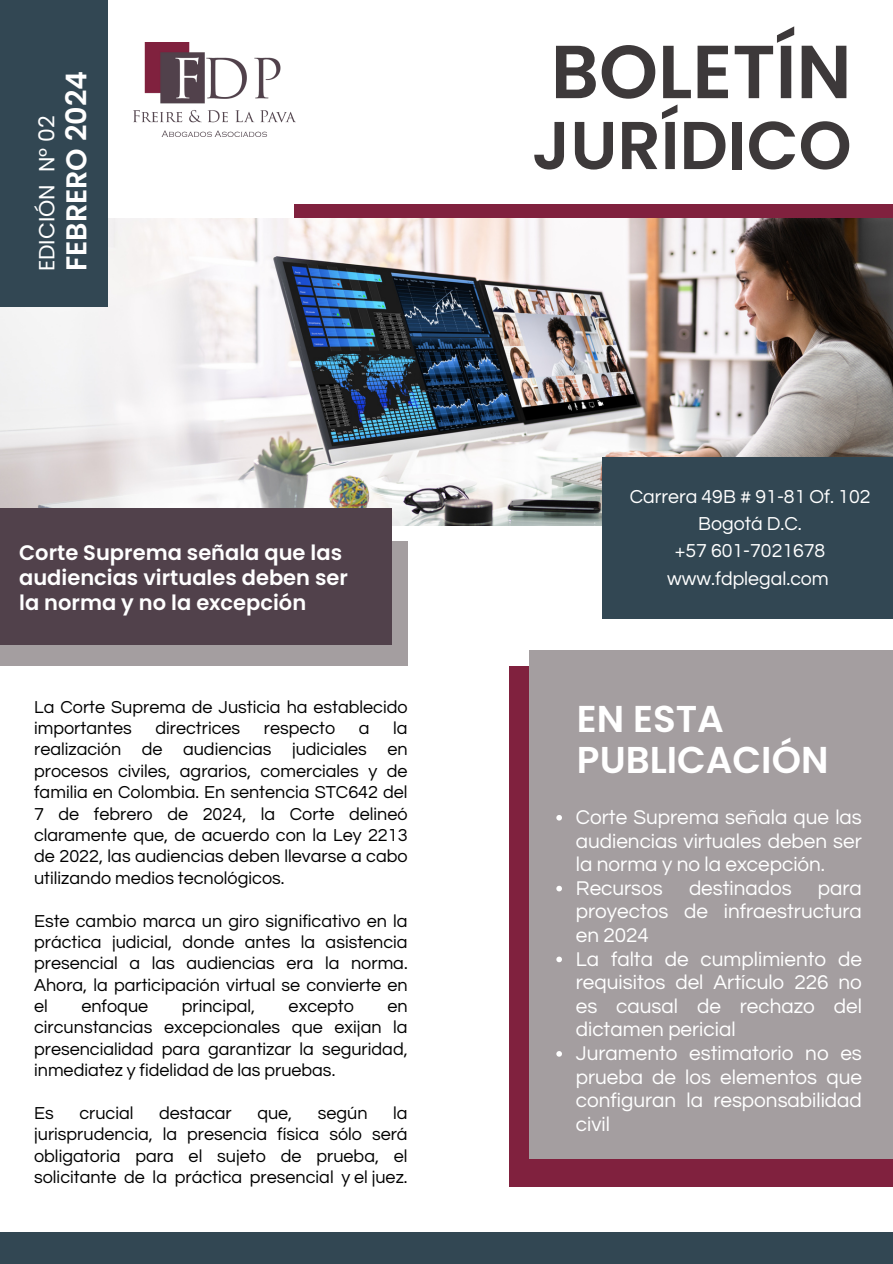
<style>
.page{position:relative;width:893px;height:1264px;background:#fff}
.page>*{position:absolute;margin:0;border:0;box-sizing:border-box;transform-origin:0 0}
.t1{font:600 75px "Poppins";color:#3d393a}
.t2{font:600 67.5px "Poppins";color:#3d393a}
.t3{font:600 37.35px/40.5px "Poppins";color:#fff}
.t4{font:600 28.65px "Poppins";color:#fff}
.t5{font:21.9px "Poppins";color:#fff}
.t6{font:600 21px/24.8px "Poppins";color:#fff}
.t7{font:20.7px/23.5px "Questrial";color:#fff;text-align:justify}
.t8{font:19.5px "Questrial";color:#fff}
.t9{font:18px/21.3px "Questrial";color:#000;text-align:justify}
</style>
<div class="page">
<div style="left:509px;top:665px;width:383px;height:521px;background:#80213e"></div>
<img style="left:0;top:218px;width:892px;height:307px">
<div style="left:294px;top:204px;width:598px;height:14px;background:#80213e"></div>
<div style="left:0;top:0;width:107px;height:307px;background:#324753"></div>
<div style="left:529px;top:650px;width:363px;height:508px;background:#a49ea0"></div>
<div style="left:0;top:1231px;width:892px;height:32px;background:#324753"></div>
<img style="left:133px;top:42px;width:162px;height:95px">
<div style="left:602px;top:457px;width:290px;height:162px;background:#324753"></div>
<div style="left:0;top:541px;width:407px;height:125px;background:#a49ea0"></div>
<div style="left:0;top:508px;width:392px;height:137px;background:#51414b"></div>
<svg style="left:556px;top:815px;width:6px;height:5px"></svg>
<svg style="left:556px;top:885px;width:6px;height:6px"></svg>
<svg style="left:556px;top:956px;width:6px;height:6px"></svg>
<svg style="left:556px;top:1051px;width:6px;height:5px"></svg>
<h1 class="t5" style="left:31px;top:271px;width:157px;rotate:-90deg">EDICIÓN N° 02</h1>
<p class="t4" style="left:56px;top:271px;width:202px;rotate:-90deg">FEBRERO 2024</p>
<p class="t6" style="left:19px;top:540px;width:330px">Corte Suprema señala que las audiencias virtuales deben ser la norma y no la excepción</p>
<p class="t9" style="left:34px;top:696px;width:375px">La Corte Suprema de Justicia ha establecido importantes</p>
<p class="t9" style="left:34px;top:718px;width:375px;text-indent:359px">la realización de audiencias judiciales en procesos civiles, agrarios, comerciales y de familia en Colombia. En sentencia STC642 del 7 de febrero de 2024, la Corte delineó claramente que, de acuerdo con la Ley 2213 de 2022, las audiencias deben llevarse a cabo utilizando medios tecnológicos.</p>
<p class="t9" style="left:34px;top:910px;width:375px">Este cambio marca un giro significativo en la práctica judicial, donde antes la asistencia presencial a las audiencias era la norma.<br>Ahora, la participación virtual se convierte en el</p>
<p class="t9" style="left:155px;top:718px;width:86px">directrices</p>
<p class="t9" style="left:264px;top:718px;width:73px">respecto</p>
<p class="t9" style="left:359px;top:718px;width:12px">a</p>
<p class="t9" style="left:81px;top:995px;width:68px">enfoque</p>
<p class="t9" style="left:182px;top:995px;width:75px">principal,</p>
<p class="t9" style="left:288px;top:995px;width:67px">excepto</p>
<p class="t9" style="left:34px;top:995px;width:375px;text-indent:353px">en circunstancias excepcionales que exijan la presencialidad para garantizar la seguridad, inmediatez y fidelidad de las pruebas.</p>
<p class="t9" style="left:34px;top:1102px;width:21px">Es</p>
<p class="t9" style="left:79px;top:1102px;width:56px">crucial</p>
<p class="t9" style="left:159px;top:1102px;width:74px">destacar</p>
<p class="t9" style="left:257px;top:1102px;width:36px">que,</p>
<p class="t9" style="left:318px;top:1102px;width:51px">según</p>
<p class="t9" style="left:34px;top:1102px;width:375px;text-indent:359px">la jurisprudencia, la presencia física sólo será obligatoria para el sujeto de prueba, el solicitante de la práctica presencial y el juez.</p>
<h3 class="t1" style="left:550px;top:19px;width:302px">BOLETÍN</h3>
<h3 class="t2" style="left:532px;top:98px;width:321px">JURÍDICO</h3>
<h2 class="t8" style="left:629px;top:487px;width:242px">Carrera 49B # 91-81 Of. 102</h2>
<p class="t8" style="left:698px;top:514px;width:105px">Bogotá D.C.</p>
<p class="t8" style="left:674px;top:541px;width:152px">+57 601-7021678</p>
<p class="t8" style="left:667px;top:568px;width:163px">www.fdplegal.com</p>
<p class="t3" style="left:577px;top:699px;width:253px">EN ESTA<br>PUBLICACIÓN</p>
<p class="t7" style="left:575px;top:805px;width:287px">Corte Suprema señala que las audiencias virtuales deben ser la norma y no la excepción.</p>
<p class="t7" style="left:575px;top:876px;width:89px">Recursos</p>
<p class="t7" style="left:689px;top:876px;width:104px">destinados</p>
<p class="t7" style="left:575px;top:876px;width:287px;text-indent:242px">para proyectos de infraestructura en 2024</p>
<p class="t7" style="left:575px;top:947px;width:287px">La falta de cumplimiento de requisitos del Artículo 226 no es causal de rechazo del dictamen pericial</p>
<h5 class="t7" style="left:575px;top:1041px;width:287px">Juramento estimatorio no es prueba de los elementos que configuran la responsabilidad civil</h5>
</div>
